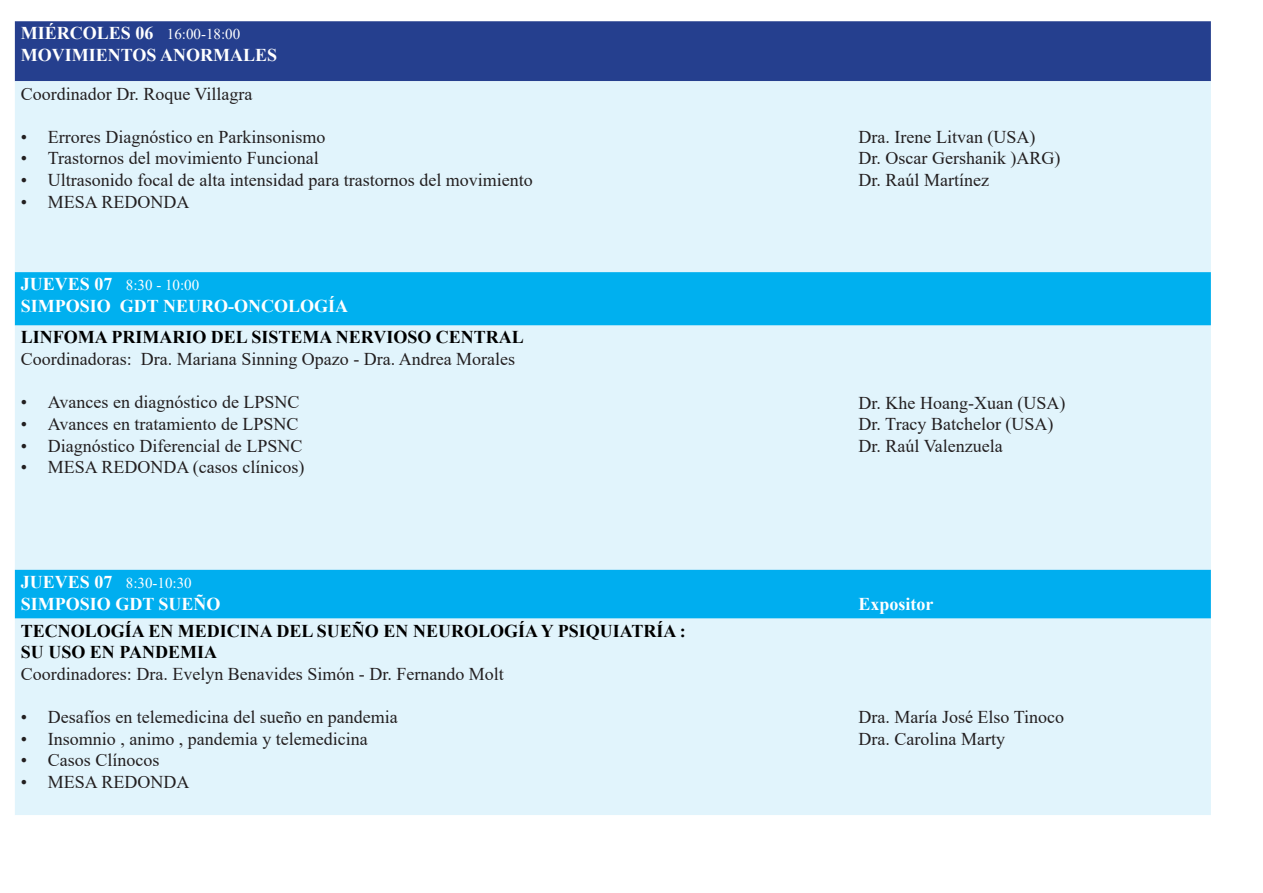
<style>
.page{position:relative;width:1263px;height:893px;background:#fff}
.page>*{position:absolute;margin:0;border:0;box-sizing:border-box;transform-origin:0 0}
.t1{font:18px "Times New Roman";color:#231f20}
.t2{font:700 18px "Times New Roman";color:#000}
.t3{font:700 18px "Times New Roman";color:#fff}
.t4{font:15px "Times New Roman";color:#fff}
.s1{font-weight:400;font-size:15px}
.s2{font-weight:700;font-size:18px}
</style>
<div class="page">
<div style="left:15px;top:21px;width:1196px;height:60px;background:#253f8e"></div>
<div style="left:15px;top:81px;width:1196px;height:734px;background:#e1f4fc"></div>
<div style="left:15px;top:272px;width:1196px;height:53px;background:#00b0ef"></div>
<div style="left:15px;top:570px;width:1196px;height:48px;background:#00aeef"></div>
<p class="t3" style="left:21px;top:20px;width:221px">MIÉRCOLES 06 <span class="s1">16:00-18:00</span></p>
<p class="t3" style="left:21px;top:42px;width:258px">MOVIMIENTOS ANORMALES</p>
<p class="t1" style="left:21px;top:81px;width:233px">Coordinador Dr. Roque Villagra</p>
<p class="t1" style="left:21px;top:124px;width:306px">• Errores Diagnóstico en Parkinsonismo</p>
<p class="t1" style="left:21px;top:146px;width:299px">• Trastornos del movimiento Funcional</p>
<p class="t1" style="left:21px;top:167px;width:513px">• Ultrasonido focal de alta intensidad para trastornos del movimiento</p>
<p class="t1" style="left:21px;top:189px;width:170px">• MESA REDONDA</p>
<p class="t4" style="left:21px;top:275px;width:180px"><span class="s2">JUEVES 07</span> 8:30 - 10:00</p>
<p class="t3" style="left:21px;top:293px;width:329px">SIMPOSIO GDT NEURO-ONCOLOGÍA</p>
<p class="t2" style="left:21px;top:324px;width:504px">LINFOMA PRIMARIO DEL SISTEMA NERVIOSO CENTRAL</p>
<p class="t1" style="left:21px;top:346px;width:496px">Coordinadoras: Dra. Mariana Sinning Opazo - Dra. Andrea Morales</p>
<p class="t1" style="left:21px;top:390px;width:280px">• Avances en diagnóstico de LPSNC</p>
<p class="t1" style="left:21px;top:411px;width:279px">• Avances en tratamiento de LPSNC</p>
<p class="t1" style="left:21px;top:433px;width:283px">• Diagnóstico Diferencial de LPSNC</p>
<p class="t1" style="left:21px;top:454px;width:285px">• MESA REDONDA (casos clínicos)</p>
<p class="t1" style="left:859px;top:124px;width:178px">Dra. Irene Litvan (USA)</p>
<p class="t1" style="left:859px;top:146px;width:203px">Dr. Oscar Gershanik )ARG)</p>
<p class="t1" style="left:859px;top:167px;width:132px">Dr. Raúl Martínez</p>
<p class="t1" style="left:859px;top:390px;width:208px">Dr. Khe Hoang-Xuan (USA)</p>
<p class="t1" style="left:859px;top:411px;width:196px">Dr. Tracy Batchelor (USA)</p>
<p class="t1" style="left:859px;top:433px;width:146px">Dr. Raúl Valenzuela</p>
<p class="t4" style="left:21px;top:572px;width:172px"><span class="s2">JUEVES 07</span> 8:30-10:30</p>
<p class="t3" style="left:21px;top:591px;width:201px">SIMPOSIO GDT SUEÑO</p>
<p class="t3" style="left:859px;top:591px;width:77px">Expositor</p>
<p class="t2" style="left:21px;top:617px;width:666px">TECNOLOGÍA EN MEDICINA DEL SUEÑO EN NEUROLOGÍA Y PSIQUIATRÍA :</p>
<p class="t2" style="left:21px;top:639px;width:198px">SU USO EN PANDEMIA</p>
<p class="t1" style="left:21px;top:661px;width:484px">Coordinadores: Dra. Evelyn Benavides Simón - Dr. Fernando Molt</p>
<p class="t1" style="left:21px;top:704px;width:378px">• Desafíos en telemedicina del sueño en pandemia</p>
<p class="t1" style="left:21px;top:726px;width:348px">• Insomnio , animo , pandemia y telemedicina</p>
<p class="t1" style="left:21px;top:747px;width:140px">• Casos Clínocos</p>
<p class="t1" style="left:21px;top:769px;width:170px">• MESA REDONDA</p>
<p class="t1" style="left:859px;top:704px;width:207px">Dra. María José Elso Tinoco</p>
<p class="t1" style="left:859px;top:726px;width:148px">Dra. Carolina Marty</p>
</div>
